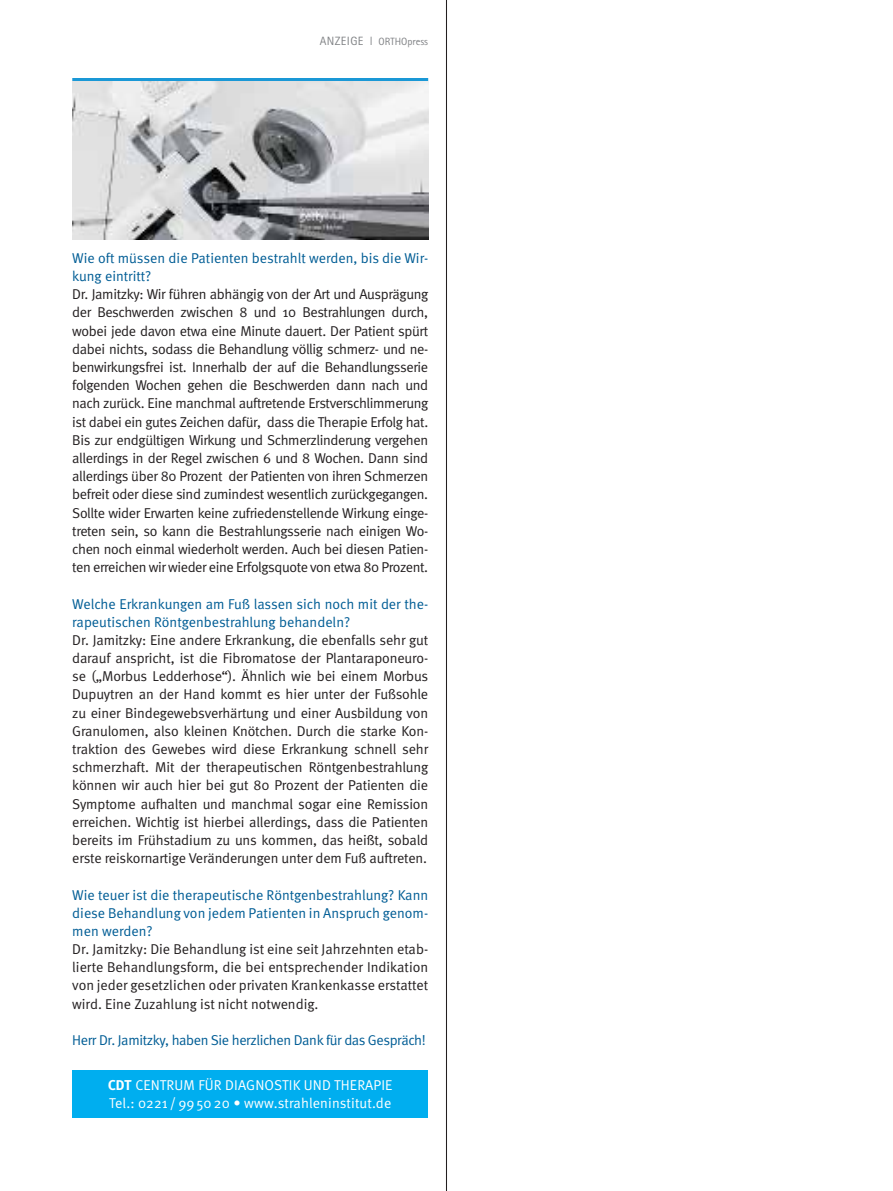
<style>
.page{position:relative;width:893px;height:1191px;background:#fff}
.page>*{position:absolute;margin:0;border:0;box-sizing:border-box;transform-origin:0 0}
.t1{font:14.25px/18.1px "Meta Normal";letter-spacing:-.01em;color:#231f20;text-align:justify}
.t2{font:14.25px/18.1px "Meta Normal";color:#005d95}
.t3{font:14.25px/18.1px "Meta Normal";letter-spacing:.01em;color:#fff}
.t4{font:14.25px "Meta Normal";letter-spacing:-.025em;color:#005d95}
.t5{font:10.5px "Rotis Sans Serif";color:#808285}
.s1{font-size:12px}
.s2{font-family:"Meta";font-weight:700}
</style>
<div class="page">
<div style="left:72px;top:1070px;width:356px;height:47px;background:#00aeef"></div>
<img style="left:72px;top:81px;width:356px;height:158px">
<hr style="left:72px;top:78px;width:356px;height:3px;background:#1a98d6">
<hr style="left:446px;top:0;width:1px;height:1191px;background:#231f20">
<p class="t5" style="left:320px;top:35px;width:110px"><span class="s1">ANZEIGE l</span> ORTHOpress</p>
<p class="t2" style="left:72px;top:249px;width:357px">Wie oft müssen die Patienten bestrahlt werden, bis die Wir&shy;kung eintritt?</p>
<p class="t1" style="left:72px;top:285px;width:357px">Dr. Jamitzky: Wir führen abhängig von der Art und Ausprägung der Beschwerden zwischen 8 und 10 Bestrahlungen durch, wobei jede davon etwa eine Minute dauert. Der Patient spürt dabei nichts, sodass die Behandlung völlig schmerz- und ne&shy;benwirkungsfrei ist. Innerhalb der auf die Behandlungsserie folgenden Wochen gehen die Beschwerden dann nach und nach zurück. Eine manchmal auftretende Erstverschlimmerung ist dabei ein gutes Zeichen dafür, dass die Therapie Erfolg hat.<br>Bis zur endgültigen Wirkung und Schmerzlinderung vergehen allerdings in der Regel zwischen 6 und 8 Wochen. Dann sind allerdings über 80 Prozent der Patienten von ihren Schmerzen befreit oder diese sind zumindest wesentlich zurückgegangen.<br>Sollte wider Erwarten keine zufriedenstellende Wirkung einge&shy;treten sein, so kann die Bestrahlungsserie nach einigen Wo&shy;chen noch einmal wiederholt werden. Auch bei diesen Patien&shy;ten erreichen wir wieder eine Erfolgsquote von etwa 80 Prozent.</p>
<p class="t2" style="left:72px;top:594px;width:357px">Welche Erkrankungen am Fuß lassen sich noch mit der the&shy;rapeutischen Röntgenbestrahlung behandeln?</p>
<p class="t1" style="left:72px;top:630px;width:358px">Dr. Jamitzky: Eine andere Erkrankung, die ebenfalls sehr gut darauf anspricht, ist die Fibromatose der Plantaraponeuro&shy;se („Morbus Ledderhose“). Ähnlich wie bei einem Morbus Dupuytren an der Hand kommt es hier unter der Fußsohle zu einer Bindegewebsverhärtung und einer Ausbildung von Granulomen, also kleinen Knötchen. Durch die starke Kon&shy;traktion des Gewebes wird diese Erkrankung schnell sehr schmerzhaft. Mit der therapeutischen Röntgenbestrahlung können wir auch hier bei gut 80 Prozent der Patienten die Symptome aufhalten und manchmal sogar eine Remission erreichen. Wichtig ist hierbei allerdings, dass die Patienten bereits im Frühstadium zu uns kommen, das heißt, sobald erste reiskornartige Veränderungen unter dem Fuß auftreten.</p>
<p class="t2" style="left:72px;top:885px;width:357px;text-align:justify">Wie teuer ist die therapeutische Röntgenbestrahlung? Kann diese Behandlung von jedem Patienten in Anspruch genom&shy;men werden?</p>
<p class="t1" style="left:72px;top:940px;width:358px">Dr. Jamitzky: Die Behandlung ist eine seit Jahrzehnten etab&shy;lierte Behandlungsform, die bei entsprechender Indikation von jeder gesetzlichen oder privaten Krankenkasse erstattet wird. Eine Zuzahlung ist nicht notwendig.</p>
<p class="t4" style="left:72px;top:1031px;width:355px">Herr Dr. Jamitzky, haben Sie herzlichen Dank für das Gespräch!</p>
<p class="t3" style="left:108px;top:1075px;width:286px"><span class="s2">CDT</span> CENTRUM FÜR DIAGNOSTIK UND THERAPIE<br>Tel.: 0221 / 99 50 20 • www.strahleninstitut.de</p>
</div>
